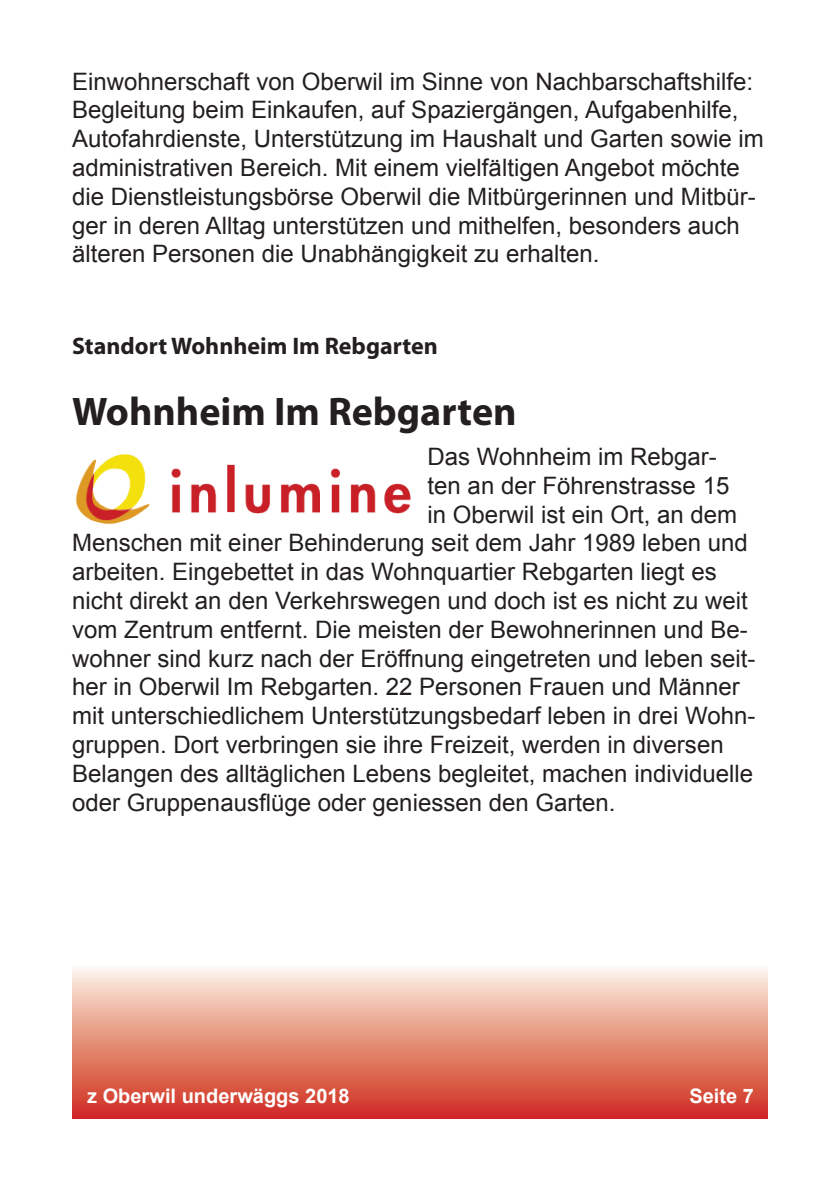
<style>
.page{position:relative;width:840px;height:1191px;background:#fff}
.page>*{position:absolute;margin:0;border:0;box-sizing:border-box;transform-origin:0 0}
.t1{font:700 40px "Myriad Pro";color:#231f20}
.t2{font:24px/28.8px "Arial";color:#231f20}
.t3{font:700 24px "Myriad Pro";color:#231f20}
.t4{font:700 20px "Arial";color:#fff}
</style>
<div class="page">
<svg style="left:72px;top:968px;width:695px;height:151px;background:#e58e7c"></svg>
<img style="left:76px;top:454px;width:334px;height:70px">
<p class="t2" style="left:72px;top:67px;width:692px">Einwohnerschaft von Oberwil im Sinne von Nachbarschaftshilfe:<br>Begleitung beim Einkaufen, auf Spaziergängen, Aufgabenhilfe, Autofahrdienste, Unterstützung im Haushalt und Garten sowie im administrativen Bereich. Mit einem vielfältigen Angebot möchte die Dienstleistungsbörse Oberwil die Mitbürgerinnen und Mitbür&shy;ger in deren Alltag unterstützen und mithelfen, besonders auch älteren Personen die Unabhängigkeit zu erhalten.</p>
<p class="t3" style="left:72px;top:332px;width:367px">Standort Wohnheim Im Rebgarten</p>
<h1 class="t1" style="left:72px;top:389px;width:446px">Wohnheim Im Rebgarten</h1>
<p class="t2" style="left:427px;top:442px;width:291px">Das Wohnheim im Rebgar-</p>
<p class="t2" style="left:427px;top:471px;width:303px">ten an der Föhrenstrasse 15</p>
<p class="t2" style="left:427px;top:500px;width:311px">in Oberwil ist ein Ort, an dem</p>
<p class="t2" style="left:72px;top:529px;width:676px">Menschen mit einer Behinderung seit dem Jahr 1989 leben und</p>
<p class="t2" style="left:72px;top:557px;width:645px">arbeiten. Eingebettet in das Wohnquartier Rebgarten liegt es</p>
<p class="t2" style="left:72px;top:586px;width:677px">nicht direkt an den Verkehrswegen und doch ist es nicht zu weit</p>
<p class="t2" style="left:72px;top:615px;width:676px">vom Zentrum entfernt. Die meisten der Bewohnerinnen und Be-</p>
<p class="t2" style="left:72px;top:644px;width:684px">wohner sind kurz nach der Eröffnung eingetreten und leben seit-</p>
<p class="t2" style="left:72px;top:673px;width:668px">her in Oberwil Im Rebgarten. 22 Personen Frauen und Männer</p>
<p class="t2" style="left:72px;top:701px;width:684px">mit unterschiedlichem Unterstützungsbedarf leben in drei Wohn-</p>
<p class="t2" style="left:72px;top:730px;width:652px">gruppen. Dort verbringen sie ihre Freizeit, werden in diversen</p>
<p class="t2" style="left:72px;top:759px;width:682px">Belangen des alltäglichen Lebens begleitet, machen individuelle</p>
<p class="t2" style="left:72px;top:788px;width:544px">oder Gruppenausflüge oder geniessen den Garten.</p>
<p class="t4" style="left:87px;top:1082px;width:264px">z Oberwil underwäggs 2018</p>
<p class="t4" style="left:689px;top:1082px;width:66px">Seite 7</p>
</div>
